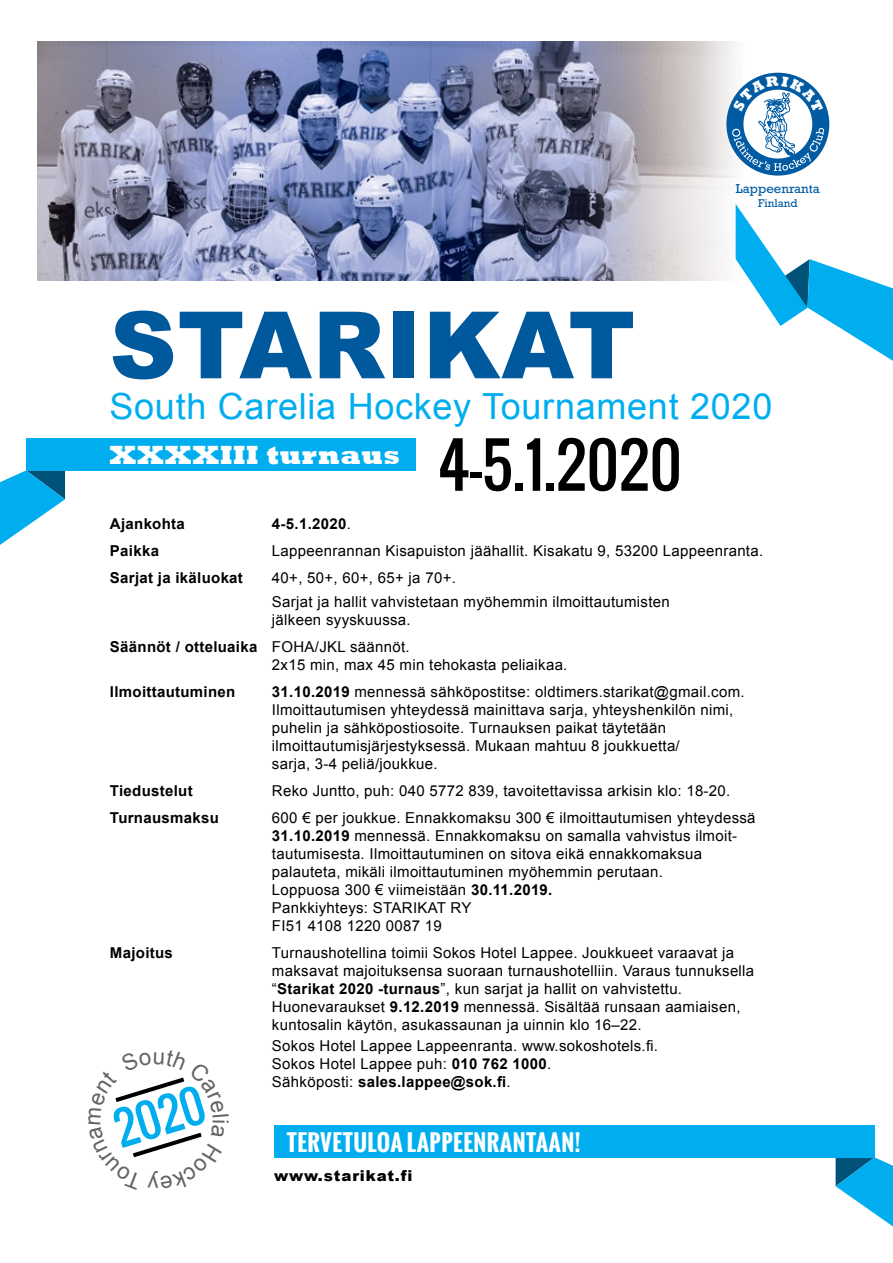
<style>
.page{position:relative;width:893px;height:1263px;background:#fff}
.page>*{position:absolute;margin:0;border:0;box-sizing:border-box;transform-origin:0 0}
.t1{font:900 93px "Arial";letter-spacing:.01em;color:#00599d}
.t2{font:60px "Oswald";color:#000}
.t3{font:44.7px "Oswald";color:#00aeef}
.t4{font:36px "Arial";letter-spacing:.02em;color:#00aeef}
.t5{font:800 27px "Rockwell";letter-spacing:.025em;color:#fff}
.t6{font:700 22.5px "Oswald";letter-spacing:.02em;color:#fff}
.t7{font:15px/18px "Arial";letter-spacing:.02em;color:#000}
.t8{font:700 15px "Arial";letter-spacing:.02em;color:#000}
.t9{font:900 15px "Arial";letter-spacing:.06em;color:#000}
.t10{font:13.2px "Rockwell";color:#005ba3}
.t11{font:11.4px "Rockwell";color:#005ba3}
.s1{font-weight:400}
.s2{font-weight:700}
</style>
<div class="page">
<div style="left:26px;top:438px;width:389px;height:32px;background:#00aeef"></div>
<svg style="left:0;top:470px;width:65px;height:75px"></svg>
<div style="left:274px;top:1125px;width:601px;height:32px;background:#00aeef"></div>
<svg style="left:836px;top:1157px;width:57px;height:69px"></svg>
<img style="left:38px;top:42px;width:792px;height:238px">
<svg style="left:736px;top:204px;width:157px;height:157px"></svg>
<div style="left:726px;top:73px;width:103px;height:103px;border:17px solid #005ba3;border-radius:50%"></div>
<svg style="left:115px;top:1077px;width:87px;height:81px"></svg>
<svg style="left:732px;top:76px;width:92px;height:95px"></svg>
<p class="t10" style="left:736px;top:181px;width:85px">Lappeenranta</p>
<p class="t11" style="left:758px;top:197px;width:41px">Finland</p>
<h1 class="t1" style="left:109px;top:278px;width:527px">STARIKAT</h1>
<h3 class="t4" style="left:109px;top:383px;width:664px">South Carelia Hockey Tournament 2020</h3>
<h3 class="t5" style="left:109px;top:439px;width:292px">XXXXIII turnaus</h3>
<h2 class="t2" style="left:438px;top:420px;width:245px">4-5.1.2020</h2>
<p class="t8" style="left:110px;top:513px;width:76px">Ajankohta</p>
<p class="t8" style="left:272px;top:513px;width:80px">4-5.1.2020<span class="s1">.</span></p>
<p class="t8" style="left:110px;top:540px;width:51px">Paikka</p>
<p class="t7" style="left:272px;top:542px;width:493px">Lappeenrannan Kisapuiston jäähallit. Kisakatu 9, 53200 Lappeenranta.</p>
<p class="t8" style="left:110px;top:567px;width:134px">Sarjat ja ikäluokat</p>
<p class="t7" style="left:272px;top:566px;width:399px;line-height:24px">40+, 50+, 60+, 65+ ja 70+.<br>Sarjat ja hallit vahvistetaan myöhemmin ilmoittautumisten</p>
<p class="t7" style="left:110px;top:606px;width:302px;line-height:27px;text-align:right">jälkeen syyskuussa.<br><span class="s2">Säännöt / otteluaika</span> FOHA/JKL säännöt.</p>
<p class="t7" style="left:272px;top:656px;width:297px">2x15 min, max 45 min tehokasta peliaikaa.</p>
<p class="t8" style="left:110px;top:681px;width:127px">Ilmoittautuminen</p>
<p class="t7" style="left:272px;top:683px;width:474px"><span class="s2">31.10.2019</span> mennessä sähköpostitse: oldtimers.starikat@gmail.com.<br>Ilmoittautumisen yhteydessä mainittava sarja, yhteyshenkilön nimi, puhelin ja sähköpostiosoite. Turnauksen paikat täytetään ilmoittautumisjärjestyksessä. Mukaan mahtuu 8 joukkuetta/<br>sarja, 3-4 peliä/joukkue.</p>
<p class="t8" style="left:110px;top:780px;width:84px">Tiedustelut</p>
<p class="t7" style="left:272px;top:782px;width:460px">Reko Juntto, puh: 040 5772 839, tavoitettavissa arkisin klo: 18-20.</p>
<p class="t8" style="left:110px;top:807px;width:110px">Turnausmaksu</p>
<p class="t7" style="left:272px;top:809px;width:485px">600 € per joukkue. Ennakkomaksu 300 € ilmoittautumisen yhteydessä <span class="s2">31.10.2019</span> mennessä. Ennakkomaksu on samalla vahvistus ilmoit&shy;tautumisesta. Ilmoittautuminen on sitova eikä ennakkomaksua palauteta, mikäli ilmoittautuminen myöhemmin perutaan.<br>Loppuosa 300 € viimeistään <span class="s2">30.11.2019.<br></span>Pankkiyhteys: STARIKAT RY<br>FI51 4108 1220 0087 19</p>
<p class="t8" style="left:110px;top:942px;width:64px">Majoitus</p>
<p class="t7" style="left:272px;top:944px;width:484px">Turnaushotellina toimii Sokos Hotel Lappee. Joukkueet varaavat ja maksavat majoituksensa suoraan turnaushotelliin. Varaus tunnuksella “<span class="s2">Starikat 2020 -turnaus</span>”, kun sarjat ja hallit on vahvistettu.<br>Huonevaraukset <span class="s2">9.12.2019</span> mennessä. Sisältää runsaan aamiaisen, kuntosalin käytön, asukassaunan ja uinnin klo 16–22.</p>
<p class="t7" style="left:272px;top:1037px;width:388px">Sokos Hotel Lappee Lappeenranta. www.sokoshotels.fi.<br>Sokos Hotel Lappee puh: <span class="s2">010 762 1000</span>.<br>Sähköposti: <span class="s2">sales.lappee@sok.fi</span>.</p>
<h3 class="t3" style="left:106px;top:1098px;width:93px;rotate:-17deg">2020</h3>
<h3 class="t6" style="left:287px;top:1126px;width:295px">TERVETULOA LAPPEENRANTAAN!</h3>
<p class="t9" style="left:274px;top:1164px;width:140px">www.starikat.fi</p>
</div>
